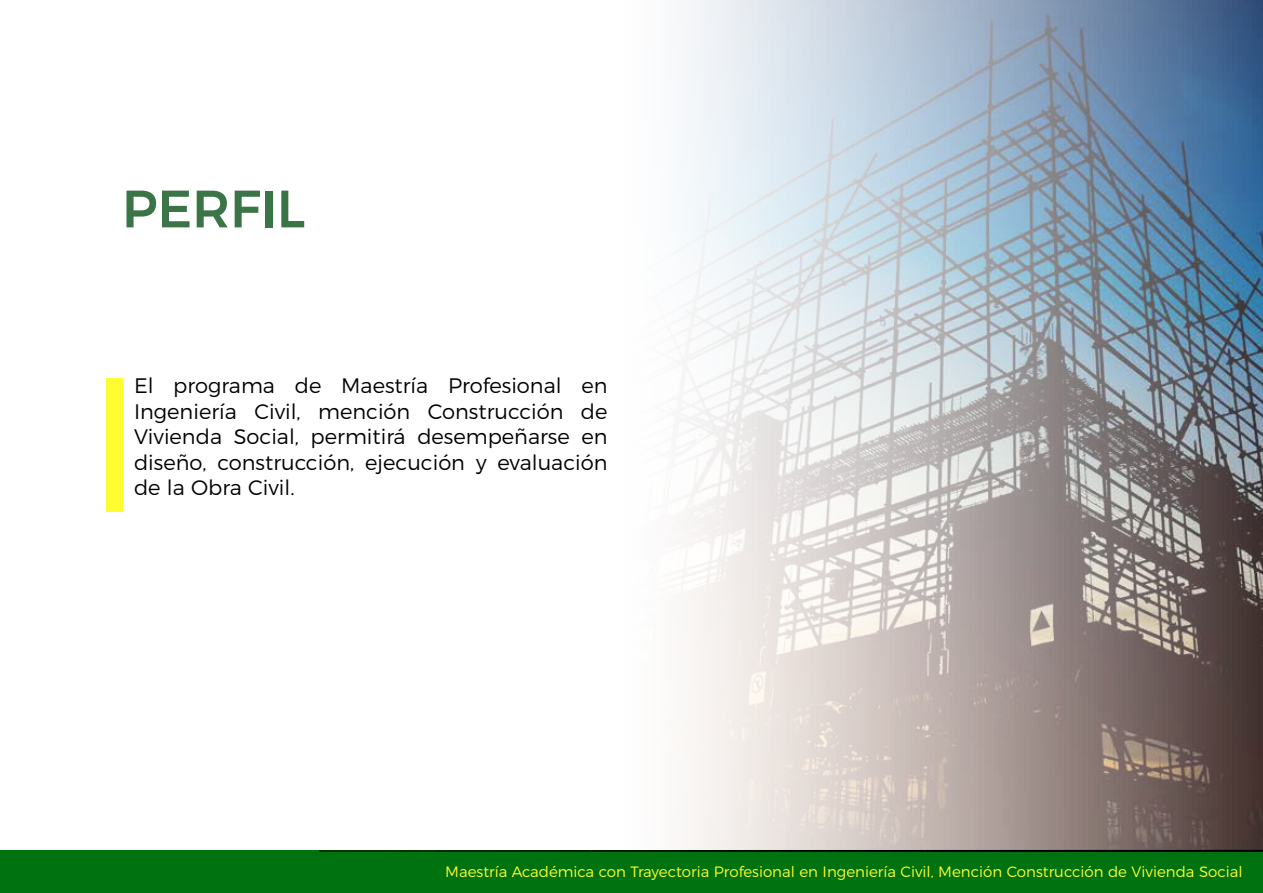
<style>
.page{position:relative;width:1263px;height:893px;background:#fff}
.page>*{position:absolute;margin:0;border:0;box-sizing:border-box;transform-origin:0 0}
.t1{font:500 52.5px "Montserrat";color:#3b7446}
.t2{font:300 21px/25.5px "Montserrat";color:#010001;text-align:justify}
.t3{font:300 15px "Montserrat";color:#fefd32}
</style>
<div class="page">
<div style="left:0;top:850px;width:1263px;height:43px;background:#007210"></div>
<img style="left:687px;top:0;width:575px;height:850px">
<div style="left:106px;top:378px;width:17px;height:134px;background:#fefd32"></div>
<h1 class="t1" style="left:122px;top:166px;width:185px">PERFIL</h1>
<p class="t2" style="left:134px;top:371px;width:475px">El programa de Maestría Profesional en Ingeniería Civil, mención Construcción de Vivienda Social, permitirá desempeñarse en diseño, construcción, ejecución y evaluación de la Obra Civil.</p>
<p class="t3" style="left:445px;top:860px;width:799px">Maestría Académica con Trayectoria Profesional en Ingeniería Civil, Mención Construcción de Vivienda Social</p>
</div>
